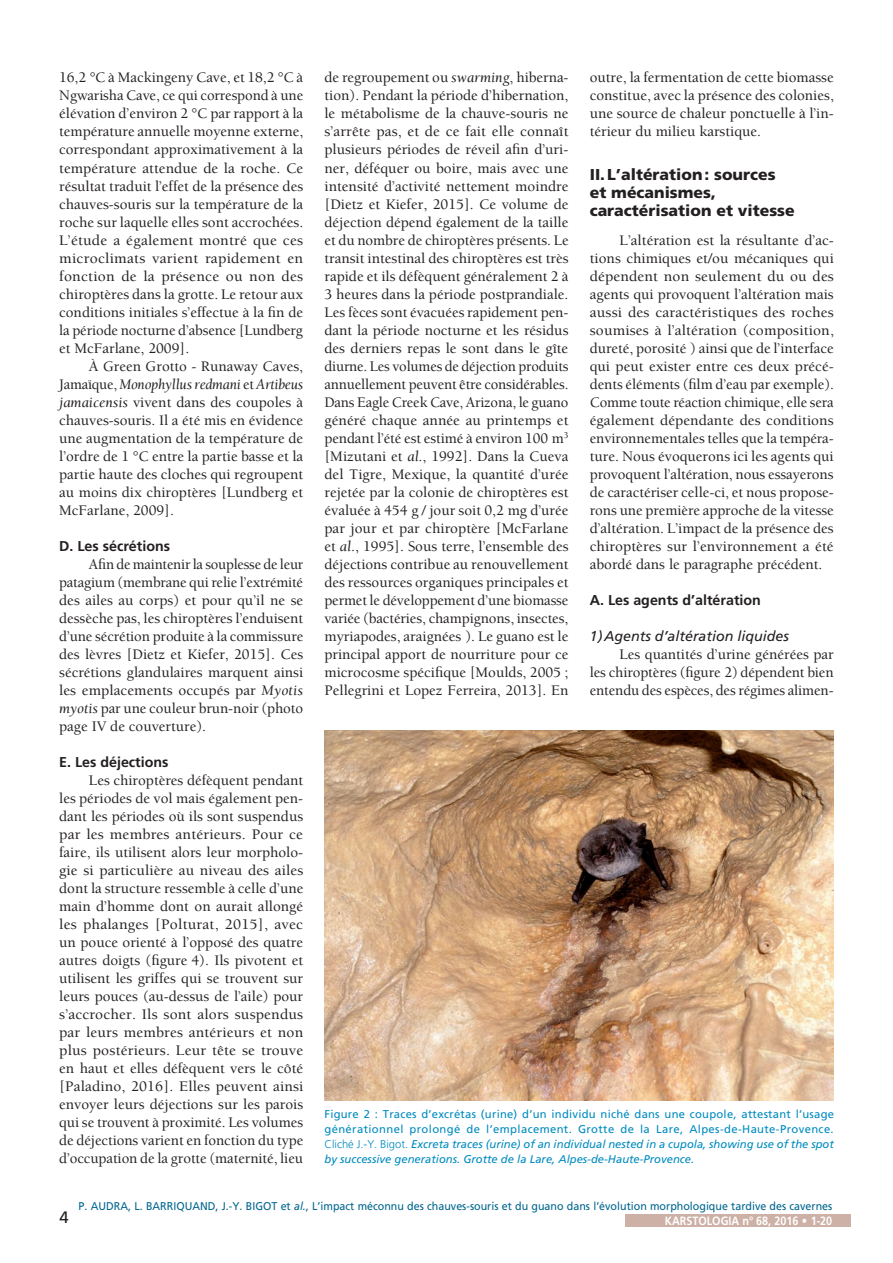
<style>
.page{position:relative;width:893px;height:1263px;background:#fff}
.page>*{position:absolute;margin:0;border:0;box-sizing:border-box;transform-origin:0 0}
.t1{font:16.5px "Frutiger";color:#231f20}
.t2{font:900 15.75px/18px "Frutiger";color:#231f20}
.t3{font:500 15px/18px "Berkeley";color:#231f20;text-align:justify}
.t4{font:700 14.25px "Frutiger";color:#231f20}
.t5{font:italic 14.25px "Frutiger";color:#231f20}
.t6{font:700 12px "Frutiger";color:#fff;scale:.9 1}
.t7{font:11.25px/15px "Frutiger";letter-spacing:.035em;color:#008bc0;text-align:justify}
.t8{font:11.25px "Frutiger";color:#01668f;scale:.95 1}
.s1{font-weight:400;font-style:italic}
.s2{font-weight:300}
.s3{font-style:italic}
</style>
<div class="page">
<div style="left:625px;top:1214px;width:225px;height:12px;background:#cdb0a6"></div>
<img style="left:324px;top:730px;width:509px;height:370px">
<p class="t3" style="left:59px;top:69px;width:245px">16,2 °C à Mackingeny Cave, et 18,2 °C à Ngwarisha Cave, ce qui correspond à une élévation d’environ 2 °C par rapport à la température annuelle moyenne externe, correspondant approximativement à la température attendue de la roche. Ce résultat traduit l’effet de la présence des chauves-souris sur la température de la roche sur laquelle elles sont accrochées.<br>L’étude a également montré que ces microclimats varient rapidement en fonction de la présence ou non des chiroptères dans la grotte. Le retour aux conditions initiales s’effectue à la fin de la période nocturne d’absence [Lundberg et McFarlane, 2009].</p>
<p class="t3" style="left:59px;top:357px;width:245px;text-indent:30px">À Green Grotto - Runaway Caves, Jamaïque, <span class="s1">Monophyllus redmani</span> et <span class="s1">Artibeus jamaicensis</span> vivent dans des coupoles à chauves-souris. Il a été mis en évidence une augmentation de la température de l’ordre de 1 °C entre la partie basse et la partie haute des cloches qui regroupent au moins dix chiroptères [Lundberg et McFarlane, 2009].</p>
<p class="t4" style="left:59px;top:537px;width:112px">D. Les sécrétions</p>
<p class="t3" style="left:59px;top:555px;width:245px;text-indent:30px">Afin de maintenir la souplesse de leur patagium (membrane qui relie l’extrémité des ailes au corps) et pour qu’il ne se dessèche pas, les chiroptères l’enduisent d’une sécrétion produite à la commissure des lèvres [Dietz et Kiefer, 2015]. Ces sécrétions glandulaires marquent ainsi les emplacements occupés par <span class="s1">Myotis myotis</span> par une couleur brun-noir (photo page IV de couverture).</p>
<p class="t4" style="left:59px;top:753px;width:111px">E. Les déjections</p>
<p class="t3" style="left:59px;top:771px;width:245px;text-indent:30px">Les chiroptères défèquent pendant les périodes de vol mais également pen&shy;dant les périodes où ils sont suspendus par les membres antérieurs. Pour ce faire, ils utilisent alors leur morpholo&shy;gie si particulière au niveau des ailes dont la structure ressemble à celle d’une main d’homme dont on aurait allongé les phalanges [Polturat, 2015], avec un pouce orienté à l’opposé des quatre autres doigts (figure 4). Ils pivotent et utilisent les griffes qui se trouvent sur leurs pouces (au-dessus de l’aile) pour s’accrocher. Ils sont alors suspendus par leurs membres antérieurs et non plus postérieurs. Leur tête se trouve en haut et elles défèquent vers le côté [Paladino, 2016]. Elles peuvent ainsi envoyer leurs déjections sur les parois qui se trouvent à proximité. Les volumes de déjections varient en fonction du type d’occupation de la grotte (maternité, lieu</p>
<p class="t3" style="left:324px;top:69px;width:245px">de regroupement ou <span class="s1">swarming</span>, hiberna&shy;tion). Pendant la période d’hibernation, le métabolisme de la chauve-souris ne s’arrête pas, et de ce fait elle connaît plusieurs périodes de réveil afin d’uri&shy;ner, déféquer ou boire, mais avec une intensité d’activité nettement moindre [Dietz et Kiefer, 2015]. Ce volume de déjection dépend également de la taille et du nombre de chiroptères présents. Le transit intestinal des chiroptères est très rapide et ils défèquent généralement 2 à 3 heures dans la période postprandiale.<br>Les fèces sont évacuées rapidement pen&shy;dant la période nocturne et les résidus des derniers repas le sont dans le gîte diurne. Les volumes de déjection produits annuellement peuvent être considérables.<br>Dans Eagle Creek Cave, Arizona, le guano généré chaque année au printemps et pendant l’été est estimé à environ 100 m<sup>3 </sup>[Mizutani et <span class="s1">al.</span>, 1992]. Dans la Cueva del Tigre, Mexique, la quantité d’urée rejetée par la colonie de chiroptères est évaluée à 454 g / jour soit 0,2 mg d’urée par jour et par chiroptère [McFarlane et <span class="s1">al.</span>, 1995]. Sous terre, l’ensemble des déjections contribue au renouvellement des ressources organiques principales et permet le développement d’une biomasse variée (bactéries, champignons, insectes, myriapodes, araignées ). Le guano est le principal apport de nourriture pour ce microcosme spécifique [Moulds, 2005 ; Pellegrini et Lopez Ferreira, 2013]. En</p>
<p class="t3" style="left:589px;top:69px;width:245px">outre, la fermentation de cette biomasse constitue, avec la présence des colonies, une source de chaleur ponctuelle à l’in&shy;térieur du milieu karstique.</p>
<p class="t2" style="left:589px;top:165px;width:206px">II. L’altération : sources et mécanismes, caractérisation et vitesse</p>
<p class="t3" style="left:589px;top:231px;width:245px;text-indent:30px">L’altération est la résultante d’ac&shy;tions chimiques et/ou mécaniques qui dépendent non seulement du ou des agents qui provoquent l’altération mais aussi des caractéristiques des roches soumises à l’altération (composition, dureté, porosité ) ainsi que de l’interface qui peut exister entre ces deux précé&shy;dents éléments (film d’eau par exemple).<br>Comme toute réaction chimique, elle sera également dépendante des conditions environnementales telles que la tempéra&shy;ture. Nous évoquerons ici les agents qui provoquent l’altération, nous essayerons de caractériser celle-ci, et nous propose&shy;rons une première approche de la vitesse d’altération. L’impact de la présence des chiroptères sur l’environnement a été abordé dans le paragraphe précédent.</p>
<p class="t4" style="left:589px;top:591px;width:173px">A. Les agents d’altération</p>
<p class="t5" style="left:589px;top:627px;width:200px">1) Agents d’altération liquides</p>
<p class="t3" style="left:589px;top:645px;width:245px;text-indent:30px">Les quantités d’urine générées par les chiroptères (figure 2) dépendent bien entendu des espèces, des régimes alimen-</p>
<p class="t7" style="left:324px;top:1106px;width:511px">Figure 2 : Traces d’excrétas (urine) d’un individu niché dans une coupole, attestant l’usage générationnel prolongé de l’emplacement. Grotte de la Lare, Alpes-de-Haute-Provence.<br><span class="s2">Cliché J.-Y. Bigot.</span> <span class="s3">Excreta traces (urine) of an individual nested in a cupola, showing use of the spot by successive generations. Grotte de la Lare, Alpes-de-Haute-Provence.</span></p>
<p class="t1" style="left:60px;top:1206px;width:11px">4</p>
<p class="t8" style="left:78px;top:1198px;width:794px">P. AUDRA, L. BARRIQUAND, J.-Y. BIGOT et <span class="s3">al.</span>, L’impact méconnu des chauves-souris et du guano dans l’évolution morphologique tardive des cavernes</p>
<p class="t6" style="left:664px;top:1213px;width:187px">KARSTOLOGIA n° 68, 2016 • 1-20</p>
</div>
